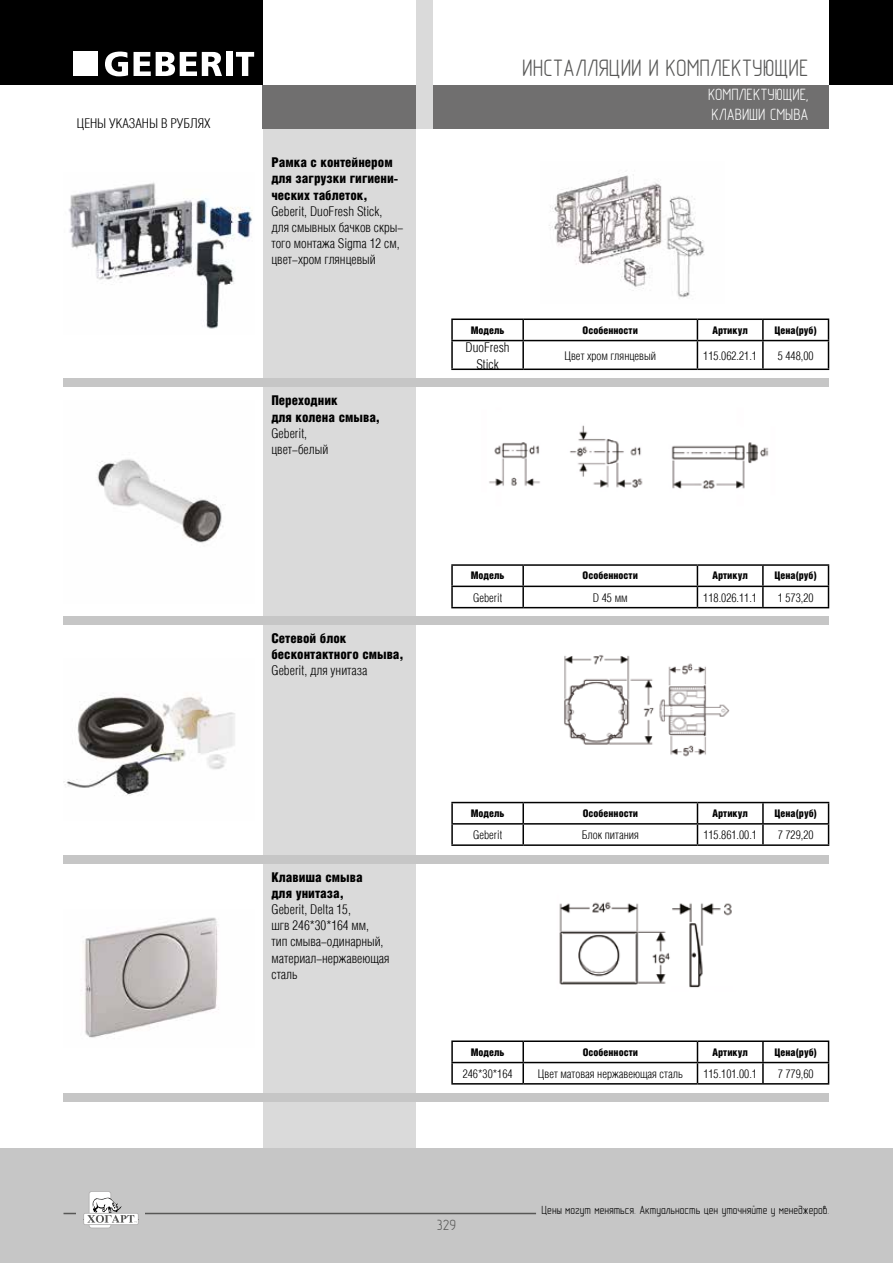
<style>
.page{position:relative;width:893px;height:1263px;background:#fff}
.page>*{position:absolute;margin:0;border:0;box-sizing:border-box;transform-origin:0 0}
.t1{font:24px "GOST type A";color:#575756}
.t2{font:16.5px/19.8px "GOST type A";color:#fff}
.t3{font:15px "GOST type A";color:#575756}
.t4{font:300 13.5px/16.2px "Helios Cond";color:#000}
.t5{font:900 13.5px/16.2px "Helios Cond";color:#000}
.t6{font:300 12px "Helios Cond";color:#000}
.t7{font:12px "GOST type A";color:#000}
.t8{font:900 10.5px "Helios Cond";color:#000}
</style>
<div class="page">
<div style="left:0;top:0;width:893px;height:84px;background:#000"></div>
<div style="left:263px;top:0;width:153px;height:1262px;background:#dadada"></div>
<div style="left:0;top:1148px;width:893px;height:115px;background:#c6c6c6"></div>
<div style="left:263px;top:0;width:153px;height:85px;background:#fff"></div>
<div style="left:416px;top:0;width:413px;height:85px;background:#fff"></div>
<div style="left:263px;top:85px;width:566px;height:44px;background:#706f6f"></div>
<div style="left:416px;top:0;width:17px;height:129px;background:#dadada"></div>
<svg style="left:89px;top:1191px;width:22px;height:37px"></svg>
<div style="left:90px;top:1192px;width:20px;height:35px;background:#fff;border-radius:2px"></div>
<div style="left:83px;top:1213px;width:56px;height:12px;background:#bfbebe;border-radius:2px"></div>
<svg style="left:64px;top:1197px;width:472px;height:27px"></svg>
<svg style="left:105px;top:52px;width:23px;height:24px"></svg>
<svg style="left:134px;top:52px;width:88px;height:24px"></svg>
<div style="left:226px;top:52px;width:7px;height:24px;background:#fff"></div>
<svg style="left:236px;top:52px;width:18px;height:24px"></svg>
<div style="left:74px;top:52px;width:24px;height:24px;background:#fff"></div>
<div style="left:64px;top:617px;width:765px;height:8px;background:#c6c6c6"></div>
<div style="left:64px;top:1093px;width:765px;height:8px;background:#c6c6c6"></div>
<div style="left:64px;top:378px;width:765px;height:9px;background:#c6c6c6"></div>
<div style="left:64px;top:855px;width:765px;height:8px;background:#c6c6c6"></div>
<hr style="left:451px;top:1040px;width:72px;height:2px;background:#000">
<hr style="left:451px;top:1042px;width:2px;height:20px;background:#000">
<hr style="left:523px;top:1040px;width:174px;height:2px;background:#000">
<hr style="left:522px;top:1042px;width:2px;height:20px;background:#000">
<hr style="left:697px;top:1040px;width:66px;height:2px;background:#000">
<hr style="left:763px;top:1040px;width:66px;height:2px;background:#000">
<hr style="left:762px;top:1042px;width:2px;height:20px;background:#000">
<hr style="left:451px;top:1062px;width:72px;height:1px;background:#000">
<hr style="left:451px;top:1063px;width:2px;height:20px;background:#000">
<hr style="left:523px;top:1062px;width:174px;height:1px;background:#000">
<hr style="left:522px;top:1063px;width:2px;height:20px;background:#000">
<hr style="left:697px;top:1062px;width:66px;height:1px;background:#000">
<svg style="left:697px;top:1042px;width:1px;height:41px"></svg>
<hr style="left:763px;top:1062px;width:66px;height:1px;background:#000">
<hr style="left:762px;top:1063px;width:2px;height:20px;background:#000">
<svg style="left:828px;top:1042px;width:1px;height:41px"></svg>
<hr style="left:451px;top:1083px;width:72px;height:1px;background:#000">
<hr style="left:523px;top:1083px;width:174px;height:1px;background:#000">
<hr style="left:697px;top:1083px;width:66px;height:1px;background:#000">
<hr style="left:763px;top:1083px;width:66px;height:1px;background:#000">
<img style="left:84px;top:917px;width:135px;height:121px">
<img style="left:559px;top:902px;width:173px;height:86px">
<hr style="left:451px;top:802px;width:72px;height:1px;background:#000">
<hr style="left:451px;top:803px;width:2px;height:20px;background:#000">
<hr style="left:523px;top:802px;width:174px;height:1px;background:#000">
<hr style="left:522px;top:803px;width:2px;height:20px;background:#000">
<hr style="left:697px;top:802px;width:66px;height:1px;background:#000">
<hr style="left:763px;top:802px;width:66px;height:1px;background:#000">
<hr style="left:762px;top:803px;width:2px;height:20px;background:#000">
<hr style="left:451px;top:823px;width:72px;height:2px;background:#000">
<svg style="left:451px;top:825px;width:2px;height:19px"></svg>
<hr style="left:523px;top:823px;width:174px;height:2px;background:#000">
<svg style="left:522px;top:825px;width:2px;height:19px"></svg>
<hr style="left:697px;top:823px;width:66px;height:2px;background:#000">
<svg style="left:697px;top:803px;width:1px;height:41px"></svg>
<hr style="left:763px;top:823px;width:66px;height:2px;background:#000">
<svg style="left:762px;top:825px;width:2px;height:19px"></svg>
<svg style="left:828px;top:803px;width:1px;height:41px"></svg>
<hr style="left:451px;top:844px;width:72px;height:2px;background:#000">
<hr style="left:523px;top:844px;width:174px;height:2px;background:#000">
<hr style="left:697px;top:844px;width:66px;height:2px;background:#000">
<hr style="left:763px;top:844px;width:66px;height:2px;background:#000">
<img style="left:64px;top:694px;width:171px;height:102px">
<img style="left:564px;top:655px;width:166px;height:102px">
<hr style="left:451px;top:564px;width:72px;height:2px;background:#000">
<hr style="left:451px;top:566px;width:2px;height:20px;background:#000">
<hr style="left:523px;top:564px;width:174px;height:2px;background:#000">
<hr style="left:522px;top:566px;width:2px;height:20px;background:#000">
<hr style="left:697px;top:564px;width:66px;height:2px;background:#000">
<hr style="left:763px;top:564px;width:66px;height:2px;background:#000">
<hr style="left:762px;top:566px;width:2px;height:20px;background:#000">
<hr style="left:451px;top:586px;width:72px;height:1px;background:#000">
<hr style="left:451px;top:587px;width:2px;height:20px;background:#000">
<hr style="left:523px;top:586px;width:174px;height:1px;background:#000">
<hr style="left:522px;top:587px;width:2px;height:20px;background:#000">
<hr style="left:697px;top:586px;width:66px;height:1px;background:#000">
<svg style="left:697px;top:566px;width:1px;height:41px"></svg>
<hr style="left:763px;top:586px;width:66px;height:1px;background:#000">
<hr style="left:762px;top:587px;width:2px;height:20px;background:#000">
<svg style="left:828px;top:566px;width:1px;height:41px"></svg>
<hr style="left:451px;top:607px;width:72px;height:1px;background:#000">
<hr style="left:523px;top:607px;width:174px;height:1px;background:#000">
<hr style="left:697px;top:607px;width:66px;height:1px;background:#000">
<hr style="left:763px;top:607px;width:66px;height:1px;background:#000">
<img style="left:97px;top:459px;width:126px;height:84px">
<img style="left:489px;top:425px;width:280px;height:64px">
<hr style="left:451px;top:318px;width:72px;height:2px;background:#000">
<hr style="left:451px;top:320px;width:2px;height:20px;background:#000">
<hr style="left:523px;top:318px;width:174px;height:2px;background:#000">
<hr style="left:522px;top:320px;width:2px;height:20px;background:#000">
<hr style="left:697px;top:318px;width:66px;height:2px;background:#000">
<hr style="left:763px;top:318px;width:66px;height:2px;background:#000">
<hr style="left:762px;top:320px;width:2px;height:20px;background:#000">
<hr style="left:451px;top:340px;width:72px;height:1px;background:#000">
<hr style="left:451px;top:341px;width:2px;height:27px;background:#000">
<hr style="left:523px;top:340px;width:174px;height:1px;background:#000">
<hr style="left:522px;top:341px;width:2px;height:27px;background:#000">
<hr style="left:697px;top:340px;width:66px;height:1px;background:#000">
<svg style="left:697px;top:320px;width:1px;height:48px"></svg>
<hr style="left:763px;top:340px;width:66px;height:1px;background:#000">
<hr style="left:762px;top:341px;width:2px;height:27px;background:#000">
<svg style="left:828px;top:320px;width:1px;height:48px"></svg>
<hr style="left:451px;top:368px;width:72px;height:2px;background:#000">
<hr style="left:523px;top:368px;width:174px;height:2px;background:#000">
<hr style="left:697px;top:368px;width:66px;height:2px;background:#000">
<hr style="left:763px;top:368px;width:66px;height:2px;background:#000">
<img style="left:68px;top:182px;width:184px;height:147px">
<img style="left:549px;top:174px;width:156px;height:124px">
<p class="t4" style="left:77px;top:116px;width:135px">ЦЕНЫ УКАЗАНЫ В РУБЛЯХ</p>
<p class="t5" style="left:271px;top:154px;width:128px">Рамка с контейнером для загрузки гигиени&shy;ческих таблеток,</p>
<p class="t4" style="left:271px;top:203px;width:133px">Geberit, DuoFresh Stick, для смывных бачков скры&shy;того монтажа Sigma 12 см, цвет-хром глянцевый</p>
<p class="t5" style="left:271px;top:392px;width:110px">Переходник<br>для колена смыва,</p>
<p class="t4" style="left:271px;top:425px;width:58px">Geberit, цвет-белый</p>
<p class="t5" style="left:271px;top:630px;width:134px">Сетевой блок бесконтактного смыва,</p>
<p class="t4" style="left:271px;top:662px;width:97px">Geberit, для унитаза</p>
<h1 class="t1" style="left:522px;top:56px;width:288px">ИНСТАЛЛЯЦИИ И КОМПЛЕКТУЮЩИЕ</h1>
<p class="t2" style="left:708px;top:85px;width:102px">КОМПЛЕКТУЮЩИЕ,<br>КЛАВИШИ СМЫВА</p>
<p class="t8" style="left:471px;top:324px;width:35px">Модель</p>
<p class="t8" style="left:583px;top:324px;width:57px">Особенности</p>
<p class="t8" style="left:712px;top:324px;width:37px">Артикул</p>
<p class="t8" style="left:774px;top:324px;width:44px">Цена(руб)</p>
<p class="t4" style="left:466px;top:339px;width:46px;text-align:center">DuoFresh<br>Stick</p>
<p class="t6" style="left:564px;top:349px;width:93px">Цвет хром глянцевый</p>
<p class="t6" style="left:703px;top:349px;width:55px">115.062.21.1</p>
<p class="t6" style="left:778px;top:349px;width:37px">5 448,00</p>
<p class="t8" style="left:471px;top:569px;width:35px">Модель</p>
<p class="t8" style="left:583px;top:569px;width:57px">Особенности</p>
<p class="t8" style="left:712px;top:569px;width:37px">Артикул</p>
<p class="t8" style="left:774px;top:569px;width:44px">Цена(руб)</p>
<p class="t6" style="left:473px;top:591px;width:31px">Geberit</p>
<p class="t6" style="left:593px;top:591px;width:36px">D 45 мм</p>
<p class="t6" style="left:703px;top:591px;width:55px">118.026.11.1</p>
<p class="t6" style="left:778px;top:591px;width:37px">1 573,20</p>
<p class="t5" style="left:271px;top:869px;width:93px">Клавиша смыва для унитаза,</p>
<p class="t4" style="left:271px;top:901px;width:120px">Geberit, Delta 15,<br>шгв 246*30*164 мм,<br>тип смыва-одинарный, материал-нержавеющая сталь</p>
<p class="t8" style="left:471px;top:807px;width:35px">Модель</p>
<p class="t8" style="left:583px;top:807px;width:57px">Особенности</p>
<p class="t8" style="left:713px;top:807px;width:37px">Артикул</p>
<p class="t8" style="left:774px;top:807px;width:44px">Цена(руб)</p>
<p class="t6" style="left:473px;top:829px;width:31px">Geberit</p>
<p class="t6" style="left:582px;top:829px;width:59px">Блок питания</p>
<p class="t6" style="left:703px;top:829px;width:55px">115.861.00.1</p>
<p class="t6" style="left:778px;top:829px;width:37px">7 729,20</p>
<p class="t8" style="left:471px;top:1045px;width:35px">Модель</p>
<p class="t8" style="left:583px;top:1045px;width:57px">Особенности</p>
<p class="t8" style="left:713px;top:1045px;width:37px">Артикул</p>
<p class="t8" style="left:774px;top:1045px;width:44px">Цена(руб)</p>
<p class="t6" style="left:463px;top:1067px;width:51px">246*30*164</p>
<p class="t6" style="left:538px;top:1067px;width:146px">Цвет матовая нержавеющая сталь</p>
<p class="t6" style="left:703px;top:1067px;width:55px">115.101.00.1</p>
<p class="t6" style="left:778px;top:1067px;width:37px">7 779,60</p>
<p class="t3" style="left:437px;top:1217px;width:21px">329</p>
<p class="t7" style="left:541px;top:1204px;width:289px">Цены могут меняться. Актуальность цен уточняйте у менеджеров.</p>
</div>
